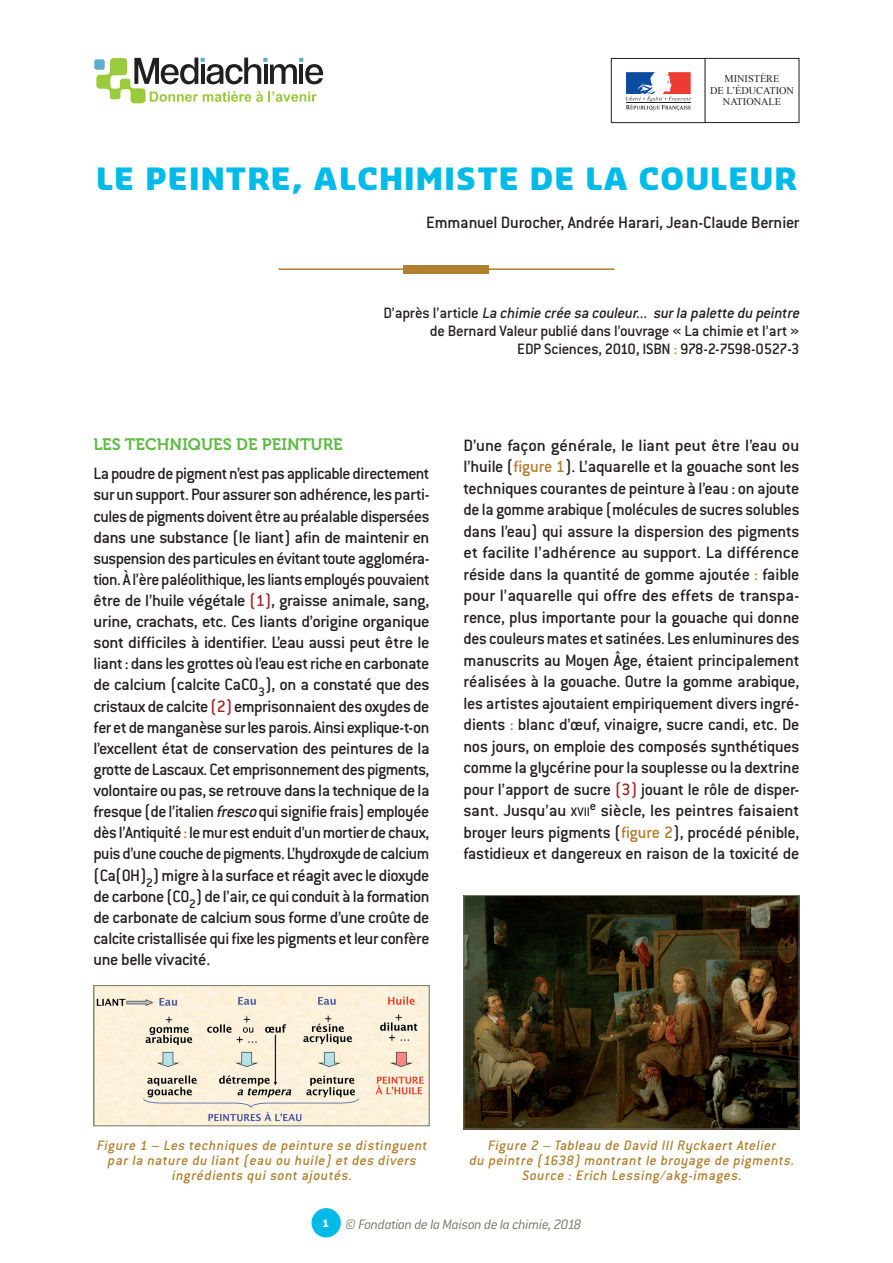
<style>
.page{position:relative;width:893px;height:1263px;background:#fff}
.page>*{position:absolute;margin:0;border:0;box-sizing:border-box;transform-origin:0 0}
.t1{font:900 30px "Sansa";letter-spacing:.06em;color:#00bbe7}
.t2{font:500 18px/21.1px "Conduit ITC";letter-spacing:-.015em;color:#231f20;text-align:justify}
.t3{font:500 16.5px/18px "Conduit ITC";letter-spacing:-.015em;color:#231f20;text-align:right}
.t4{font:16.5px "Museo 700";color:#60bb46}
.t5{font:italic 500 15px/15.1px "Conduit ITC";color:#b07f2f;text-align:center}
.t6{font:italic 300 15px "Conduit ITC";letter-spacing:-.025em;color:#767562}
.t7{font:10.35px/11.7px "Times New Roman";color:#231f20;text-align:center}
.s1{font-style:italic}
.s2{color:#b07f2f}
.s3{color:#a72427}
.s4{font-size:13.5px}
</style>
<div class="page">
<div style="left:311px;top:1208px;width:30px;height:29px;background:#00bbe7;border-radius:50%"></div>
<div style="left:94px;top:59px;width:11px;height:11px;background:#5facd1;border-radius:2px"></div>
<svg style="left:96px;top:58px;width:227px;height:45px"></svg>
<div style="left:611px;top:58px;width:95px;height:65px;border:1px solid #231f20"></div>
<svg style="left:626px;top:72px;width:65px;height:38px"></svg>
<hr style="left:626px;top:102px;width:65px;height:1px;background:#231f20">
<div style="left:705px;top:58px;width:94px;height:65px;border:1px solid #231f20"></div>
<hr style="left:279px;top:268px;width:335px;height:2px;background:#b07f2f">
<div style="left:404px;top:265px;width:85px;height:8px;background:#b07f2f"></div>
<img style="left:96px;top:987px;width:332px;height:137px">
<div style="left:94px;top:985px;width:336px;height:141px;border:1px solid #767562"></div>
<img style="left:465px;top:897px;width:332px;height:230px">
<div style="left:463px;top:895px;width:336px;height:234px;border:1px solid #767562"></div>
<p class="t7" style="left:710px;top:73px;width:85px">MINISTÈRE<br>DE L’ÉDUCATION<br>NATIONALE</p>
<h1 class="t1" style="left:96px;top:159px;width:702px">LE PEINTRE, ALCHIMISTE DE LA COULEUR</h1>
<p class="t2" style="left:426px;top:212px;width:375px">Emmanuel Durocher, Andrée Harari, Jean-Claude Bernier</p>
<p class="t3" style="left:383px;top:303px;width:421px">D ’ a p r è s l ’ a r t i c l e <span class="s1">La chimie crée sa couleur... surla palette du peintre </span>de Bernard Valeur publié dans l’ouvrage « La chimie et l’art »<br>EDP Sciences, 2010, ISBN <span class="s2">:</span> 978-2-7598-0527-3</p>
<p class="t4" style="left:94px;top:435px;width:251px">LES TECHNIQUES DE PEINTURE</p>
<p class="t2" style="left:94px;top:463px;width:338px">La poudre de pigment n’est pas applicable directement sur un support. Pour assurer son adhérence, les parti&shy;cules de pigments doivent être au préalable dispersées dans une substance (le liant) afin de maintenir en suspension des particules en évitant toute aggloméra&shy;tion. À l’ère paléolithique, les liants employés pouvaient être de l’huile végétale <span class="s3">(1)</span>, graisse animale, sang, urine, crachats, etc. Ces liants d’origine organique sont difficiles à identifier. L’eau aussi peut être le liant: dans les grottes où l’eau est riche en carbonate de calcium (calcite CaCO<sub>3</sub>), on a constaté que des cristaux de calcite <span class="s3">(2)</span> emprisonnaient des oxydes de fer et de manganèse sur les parois. Ainsi explique-t-on l’excellent état de conservation des peintures de la grotte de Lascaux. Cet emprisonnement des pigments, volontaire ou pas, se retrouve dans la technique de la fresque (de l’italien <span class="s1">fresco</span> qui signifie frais) employée dès l’Antiquité<span class="s2">:</span> le mur est enduit d’un mortier de chaux, puis d’une couche de pigments. L’hydroxyde de calcium (Ca(OH)<sub>2</sub>) migre à la surface et réagit avec le dioxyde de carbone (CO<sub>2</sub>) de l’air, ce qui conduit à la formation de carbonate de calcium sous forme d’une croûte de calcite cristallisée qui fixe les pigments et leur confère une belle vivacité.</p>
<p class="t2" style="left:463px;top:434px;width:338px">D’une façon générale, le liant peut être l’eau ou l’huile (<span class="s2">figure 1</span>). L’aquarelle et la gouache sont les techniques courantes de peinture à l’eau : on ajoute de la gomme arabique (molécules de sucres solubles dans l’eau) qui assure la dispersion des pigments et facilite l’adhérence au support. La différence réside dans la quantité de gomme ajoutée <span class="s2">:</span> faible pour l’aquarelle qui offre des effets de transpa&shy;rence, plus importante pour la gouache qui donne des couleurs mates et satinées. Les enluminures des manuscrits au Moyen Âge, étaient principalement réalisées à la gouache. Outre la gomme arabique, les artistes ajoutaient empiriquement divers ingré&shy;dients <span class="s2">:</span> blanc d’œuf, vinaigre, sucre candi, etc. De nos jours, on emploie des composés synthétiques comme la glycérine pour la souplesse ou la dextrine pour l’apport de sucre <span class="s3">(3)</span> jouant le rôle de disper&shy;sant. Jusqu’au <span class="s4">xvii</span><sup>e</sup> siècle, les peintres faisaient broyer leurs pigments (<span class="s2">figure 2</span>), procédé pénible, fastidieux et dangereux en raison de la toxicité de</p>
<p class="t5" style="left:96px;top:1137px;width:335px">Figure 1 – Les techniques de peinture se distinguent par la nature du liant (eau ou huile) et des divers ingrédients qui sont ajoutés.</p>
<p class="t5" style="left:469px;top:1138px;width:329px">Figure 2 – Tableau de David III Ryckaert Atelier<br>du peintre (1638) montrant le broyage de pigments.<br>Source : Erich Lessing/akg-images.</p>
<p class="t6" style="left:323px;top:1216px;width:260px"><sup>1</sup> © Fondation de la Maison de la chimie, 2018</p>
</div>
